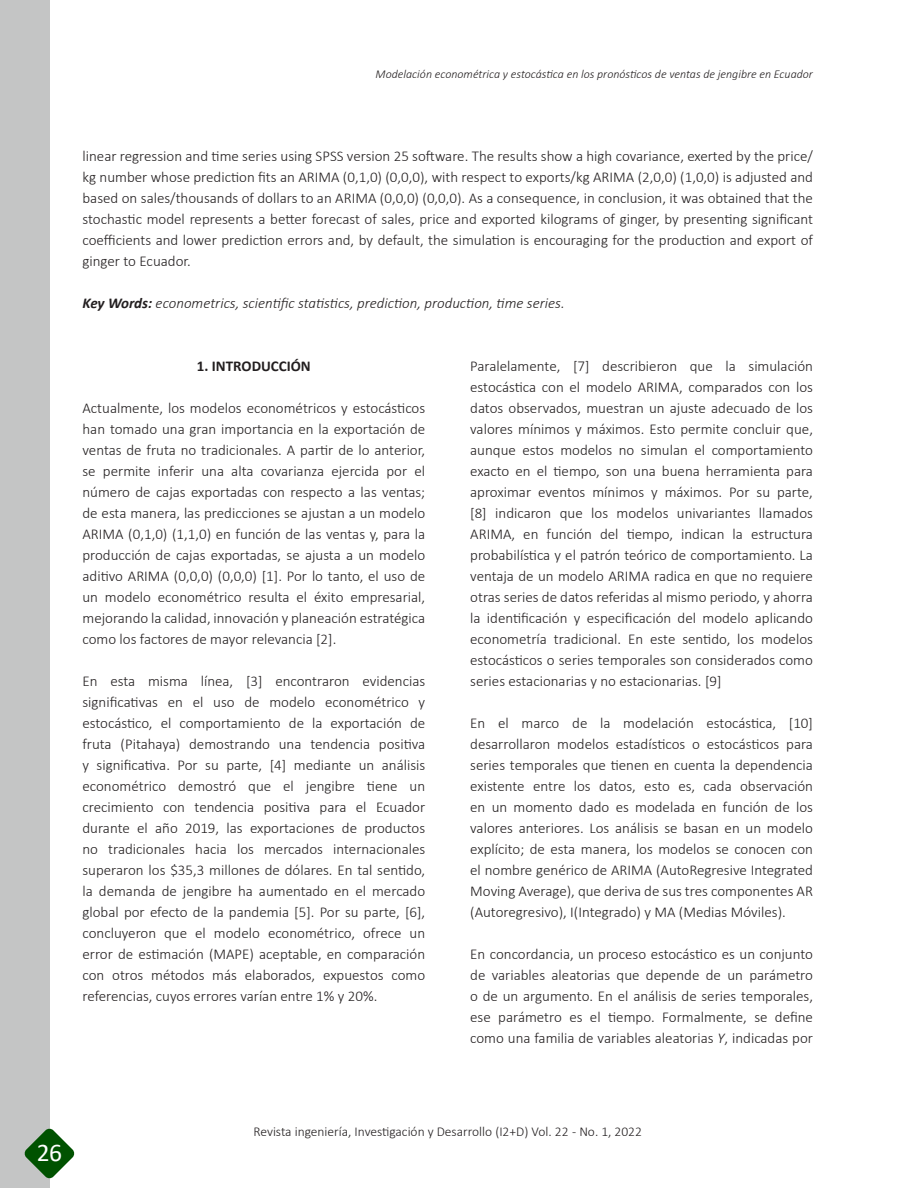
<style>
.page{position:relative;width:918px;height:1188px;background:#fff}
.page>*{position:absolute;margin:0;border:0;box-sizing:border-box;transform-origin:0 0}
.t1{font:25.5px "Calibri";color:#fff}
.Texto_del_contenido{font:300 15px/21px "Calibri";color:#231f20;text-align:justify}
.Palabras_claves{font:italic 300 15px "Calibri";color:#231f20}
.Titulos_numerados_de{font:700 15px "Calibri";color:#231f20}
.t2{font:300 13.5px "Calibri";color:#231f20}
.Encabezados{font:italic 300 12px "Calibri";color:#231f20}
.s1{font-weight:700}
.s2{font-style:italic}
</style>
<div class="page">
<div style="left:0;top:0;width:49px;height:1188px;background:#c4c5c5"></div>
<svg style="left:24px;top:1128px;width:51px;height:51px"></svg>
<p class="Encabezados" style="left:376px;top:67px;width:439px">Modelación econométrica y estocástica en los pronósticos de ventas de jengibre en Ecuador</p>
<p class="Texto_del_contenido" style="left:82px;top:146px;width:732px">linear regression and time series using SPSS version 25 software. The results show a high covariance, exerted by the price/ kg number whose prediction fits an ARIMA (0,1,0) (0,0,0), with respect to exports/kg ARIMA (2,0,0) (1,0,0) is adjusted and based on sales/thousands of dollars to an ARIMA (0,0,0) (0,0,0). As a consequence, in conclusion, it was obtained that the stochastic model represents a better forecast of sales, price and exported kilograms of ginger, by presenting significant coefficients and lower prediction errors and, by default, the simulation is encouraging for the production and export of ginger to Ecuador.</p>
<p class="Palabras_claves" style="left:82px;top:294px;width:484px"><span class="s1">Key Words:</span> econometrics, scientific statistics, prediction, production, time series.</p>
<p class="Titulos_numerados_de" style="left:197px;top:356px;width:115px">1. INTRODUCCIÓN</p>
<p class="Texto_del_contenido" style="left:82px;top:398px;width:344px">Actualmente, los modelos econométricos y estocásticos han tomado una gran importancia en la exportación de ventas de fruta no tradicionales. A partir de lo anterior, se permite inferir una alta covarianza ejercida por el número de cajas exportadas con respecto a las ventas; de esta manera, las predicciones se ajustan a un modelo ARIMA (0,1,0) (1,1,0) en función de las ventas y, para la producción de cajas exportadas, se ajusta a un modelo aditivo ARIMA (0,0,0) (0,0,0) [1]. Por lo tanto, el uso de un modelo econométrico resulta el éxito empresarial, mejorando la calidad, innovación y planeación estratégica como los factores de mayor relevancia [2].</p>
<p class="Texto_del_contenido" style="left:82px;top:671px;width:344px">En esta misma línea, [3] encontraron evidencias significativas en el uso de modelo econométrico y estocástico, el comportamiento de la exportación de fruta (Pitahaya) demostrando una tendencia positiva y significativa. Por su parte, [4] mediante un análisis econométrico demostró que el jengibre tiene un crecimiento con tendencia positiva para el Ecuador durante el año 2019, las exportaciones de productos no tradicionales hacia los mercados internacionales superaron los $35,3 millones de dólares. En tal sentido, la demanda de jengibre ha aumentado en el mercado global por efecto de la pandemia [5]. Por su parte, [6], concluyeron que el modelo econométrico, ofrece un error de estimación (MAPE) aceptable, en comparación con otros métodos más elaborados, expuestos como referencias, cuyos errores varían entre 1% y 20%.</p>
<p class="Texto_del_contenido" style="left:470px;top:356px;width:344px">Paralelamente, [7] describieron que la simulación estocástica con el modelo ARIMA, comparados con los datos observados, muestran un ajuste adecuado de los valores mínimos y máximos. Esto permite concluir que, aunque estos modelos no simulan el comportamiento exacto en el tiempo, son una buena herramienta para aproximar eventos mínimos y máximos. Por su parte, [8] indicaron que los modelos univariantes llamados ARIMA, en función del tiempo, indican la estructura probabilística y el patrón teórico de comportamiento. La ventaja de un modelo ARIMA radica en que no requiere otras series de datos referidas al mismo periodo, y ahorra la identificación y especificación del modelo aplicando econometría tradicional. En este sentido, los modelos estocásticos o series temporales son considerados como series estacionarias y no estacionarias. [9]</p>
<p class="Texto_del_contenido" style="left:470px;top:713px;width:344px">En el marco de la modelación estocástica, [10] desarrollaron modelos estadísticos o estocásticos para series temporales que tienen en cuenta la dependencia existente entre los datos, esto es, cada observación en un momento dado es modelada en función de los valores anteriores. Los análisis se basan en un modelo explícito; de esta manera, los modelos se conocen con el nombre genérico de ARIMA (AutoRegresive Integrated Moving Average), que deriva de sus tres componentes AR (Autoregresivo), I(Integrado) y MA (Medias Móviles).</p>
<p class="Texto_del_contenido" style="left:470px;top:944px;width:344px">En concordancia, un proceso estocástico es un conjunto de variables aleatorias que depende de un parámetro o de un argumento. En el análisis de series temporales, ese parámetro es el tiempo. Formalmente, se define como una familia de variables aleatorias <span class="s2">Y</span>, indicadas por</p>
<h1 class="t1" style="left:37px;top:1135px;width:27px">26</h1>
<p class="t2" style="left:254px;top:1123px;width:390px">Revista ingeniería, Investigación y Desarrollo (I2+D) Vol. 22 - No. 1, 2022</p>
</div>
